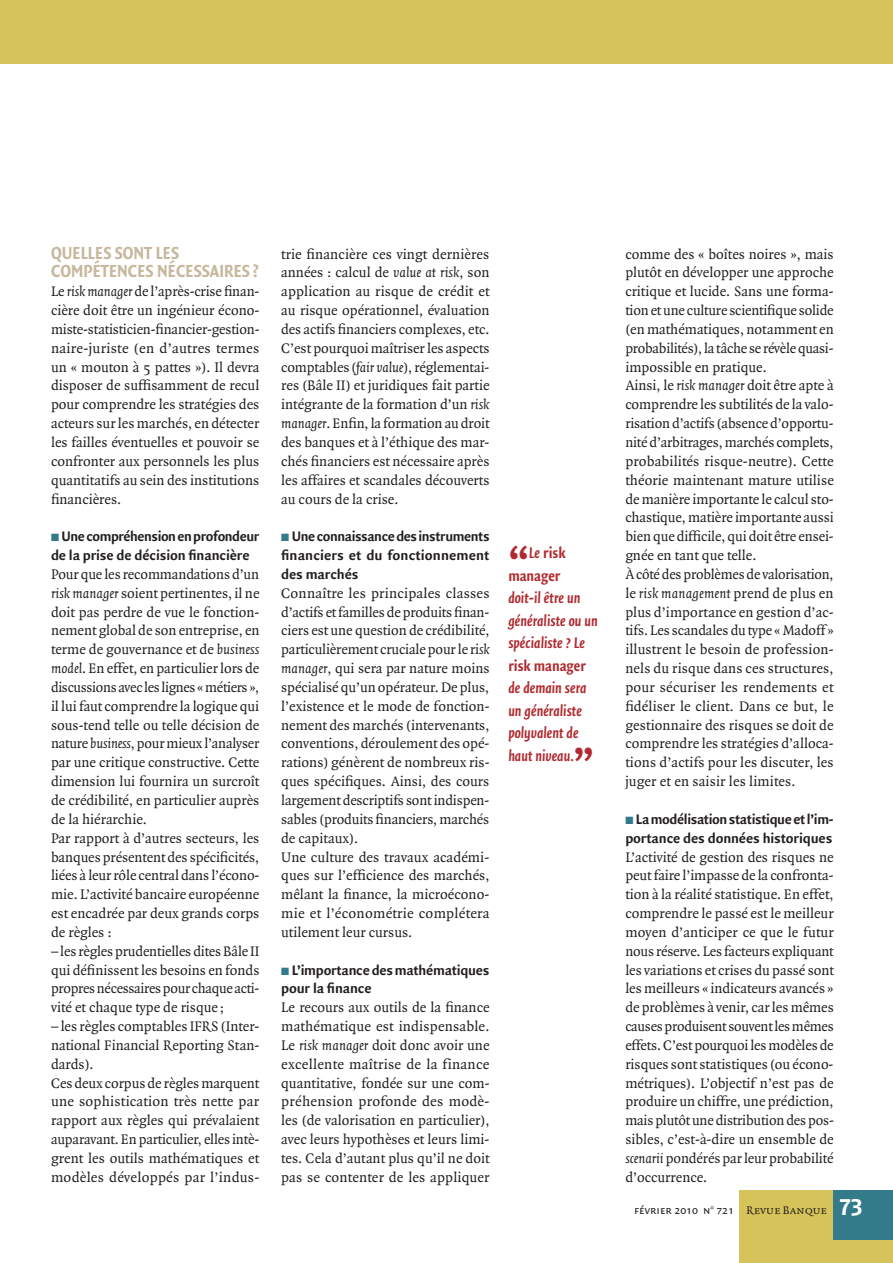
<style>
.page{position:relative;width:893px;height:1263px;background:#fff}
.page>*{position:absolute;margin:0;border:0;box-sizing:border-box;transform-origin:0 0}
.t1{font:700 45px "Quadraat Sans Con";color:#b02a2f}
.t2{font:700 18.75px/18.9px "Quadraat Sans Con";color:#c6b79d}
.t3{font:italic 700 16.5px/22.5px "Quadraat Sans Con";color:#b02a2f}
.t4{font:700 16.5px/22.5px "Quadraat Sans Con";color:#b02a2f;text-align:right}
.t5{font:14.85px/18.9px "Quadraat";color:#231f20;text-align:justify}
.t6{font:700 14.85px/18.9px "Quadraat Sans";letter-spacing:-.01em;color:#231f20}
.t7{font:700 14.85px/18.9px "Quadraat Sans";letter-spacing:-.03em;color:#231f20}
.t8{font:11.85px "Quadraat Sans Caps";color:#231f20}
.s1{font-style:italic}
.s2{color:#337a8a}
.s3{font-family:"Quadraat Small Caps"}
.s4{font-family:"Fago No Bold Lf Caps";font-size:24px;color:#fff}
</style>
<div class="page">
<div style="left:0;top:0;width:893px;height:64px;background:#d6c359"></div>
<div style="left:740px;top:1191px;width:153px;height:72px;background:#d6c359"></div>
<div style="left:833px;top:1191px;width:60px;height:49px;background:#337a8a"></div>
<p class="t2" style="left:51px;top:243px;width:209px">QUELLES SONT LES<br>COMPÉTENCES NÉCESSAIRES ?</p>
<p class="t5" style="left:51px;top:282px;width:210px">Le <span class="s1">risk manager</span> de l’après-crise finan&shy;cière doit être un ingénieur écono&shy;miste-statisticien-financier-gestion&shy;naire-juriste (en d’autres termes un « mouton à 5 pattes »). Il devra disposer de suffisamment de recul pour comprendre les stratégies des acteurs sur les marchés, en détecter les failles éventuelles et pouvoir se confronter aux personnels les plus quantitatifs au sein des institutions financières.</p>
<p class="t7" style="left:51px;top:527px;width:210px"><span class="s2">■</span> Une compréhension en profondeur de la prise de décision financière</p>
<p class="t5" style="left:51px;top:565px;width:210px;text-align:left">Pour que les recommandations d’un <span class="s1">risk manager</span> soient pertinentes, il ne doit pas perdre de vue le fonction&shy;nement global de son entreprise, en terme de gouvernance et de <span class="s1">business model</span>. En effet, en particulier lors de discussions avec les lignes «métiers », il lui faut comprendre la logique qui sous-tend telle ou telle décision de nature <span class="s1">business</span>, pour mieux l’analyser par une critique constructive. Cette dimension lui fournira un surcroît de crédibilité, en particulier auprès de la hiérarchie.<br>Par rapport à d’autres secteurs, les banques présentent des spécificités, liées à leur rôle central dans l’écono&shy;mie. L’activité bancaire européenne est encadrée par deux grands corps de règles :</p>
<p class="t5" style="left:51px;top:942px;width:210px">– les règles prudentielles dites Bâle II qui définissent les besoins en fonds propres nécessaires pour chaque acti&shy;vité et chaque type de risque ;</p>
<p class="t5" style="left:51px;top:1017px;width:210px;text-align:left">– les règles comptables IFRS (Inter&shy;national Financial Reporting Stan&shy;dards).<br>Ces deux corpus de règles marquent une sophistication très nette par rapport aux règles qui prévalaient auparavant. En particulier, elles intè&shy;grent les outils mathématiques et modèles développés par l’indus-</p>
<p class="t5" style="left:281px;top:245px;width:210px">trie financière ces vingt dernières années : calcul de <span class="s1">value at risk</span>, son application au risque de crédit et au risque opérationnel, évaluation des actifs financiers complexes, etc.<br>C’est pourquoi maîtriser les aspects comptables (<span class="s1">fair value</span>), réglementai&shy;res (Bâle II) et juridiques fait partie intégrante de la formation d’un <span class="s1">risk manager</span>. Enfin, la formation au droit des banques et à l’éthique des mar&shy;chés financiers est nécessaire après les affaires et scandales découverts au cours de la crise.</p>
<p class="t6" style="left:281px;top:527px;width:210px;text-align:justify"><span class="s2">■</span> Une connaissance des instruments financiers et du fonctionnement des marchés</p>
<p class="t5" style="left:281px;top:584px;width:210px;text-align:left">Connaître les principales classes d’actifs et familles de produits finan&shy;ciers est une question de crédibilité, particulièrement cruciale pour le ri<span class="s1">sk manager</span>, qui sera par nature moins spécialisé qu’un opérateur. De plus, l’existence et le mode de fonction&shy;nement des marchés (intervenants, conventions, déroulement des opé&shy;rations) génèrent de nombreux ris&shy;ques spécifiques. Ainsi, des cours largement descriptifs sont indispen&shy;sables (produits financiers, marchés de capitaux).<br>Une culture des travaux académi&shy;ques sur l’efficience des marchés, mêlant la finance, la microécono&shy;mie et l’économétrie complétera utilement leur cursus.</p>
<p class="t6" style="left:281px;top:961px;width:210px"><span class="s2">■</span> L’importance des mathématiques pour la finance</p>
<p class="t5" style="left:281px;top:998px;width:210px">Le recours aux outils de la finance mathématique est indispensable.<br>Le <span class="s1">risk manager</span> doit donc avoir une excellente maîtrise de la finance quantitative, fondée sur une com&shy;préhension profonde des modè&shy;les (de valorisation en particulier), avec leurs hypothèses et leurs limi&shy;tes. Cela d’autant plus qu’il ne doit pas se contenter de les appliquer</p>
<h1 class="t1" style="left:508px;top:534px;width:22px">“</h1>
<p class="t4" style="left:508px;top:542px;width:59px"><span class="s1">Le</span> RISK<br>MANAGER</p>
<p class="t3" style="left:508px;top:587px;width:91px">doit-il être un généraliste ou un spécialiste ? Le</p>
<p class="t4" style="left:508px;top:654px;width:79px">RISK MANAGER</p>
<p class="t3" style="left:508px;top:677px;width:80px">de demain sera un généraliste polyvalent de haut niveau.</p>
<h1 class="t1" style="left:574px;top:736px;width:22px">”</h1>
<p class="t5" style="left:625px;top:245px;width:210px;text-align:left">comme des « boîtes noires », mais plutôt en développer une approche critique et lucide. Sans une forma&shy;tion et une culture scientifique solide (en mathématiques, notamment en probabilités), la tâche se révèle quasi&shy;impossible en pratique.<br>Ainsi, le <span class="s1">risk manager</span> doit être apte à comprendre les subtilités de la valo&shy;risation d’actifs (absence d’opportu&shy;nité d’arbitrages, marchés complets, probabilités risque-neutre). Cette théorie maintenant mature utilise de manière importante le calcul sto&shy;chastique, matière importante aussi bien que difficile, qui doit être ensei&shy;gnée en tant que telle.<br>À côté des problèmes de valorisation, le <span class="s1">risk management</span> prend de plus en plus d’importance en gestion d’ac&shy;tifs. Les scandales du type « Madoff » illustrent le besoin de profession&shy;nels du risque dans ces structures, pour sécuriser les rendements et fidéliser le client. Dans ce but, le gestionnaire des risques se doit de comprendre les stratégies d’alloca&shy;tions d’actifs pour les discuter, les juger et en saisir les limites.</p>
<p class="t6" style="left:625px;top:810px;width:210px"><span class="s2">■</span> La modélisation statistique et l’im&shy;portance des données historiques</p>
<p class="t5" style="left:625px;top:848px;width:210px">L’activité de gestion des risques ne peut faire l’impasse de la confronta&shy;tion à la réalité statistique. En effet, comprendre le passé est le meilleur moyen d’anticiper ce que le futur nous réserve. Les facteurs expliquant les variations et crises du passé sont les meilleurs « indicateurs avancés » de problèmes à venir, car les mêmes causes produisent souvent les mêmes effets. C’est pourquoi les modèles de risques sont statistiques (ou écono&shy;métriques). L’objectif n’est pas de produire un chiffre, une prédiction, mais plutôt une distribution des pos&shy;sibles, c’est-à-dire un ensemble de <span class="s1">scenarii</span> pondérés par leur probabilité d’occurrence.</p>
<p class="t8" style="left:634px;top:1204px;width:230px">février 2010 n° 721 <span class="s3">Revue Banque</span> <span class="s4">73</span></p>
</div>
